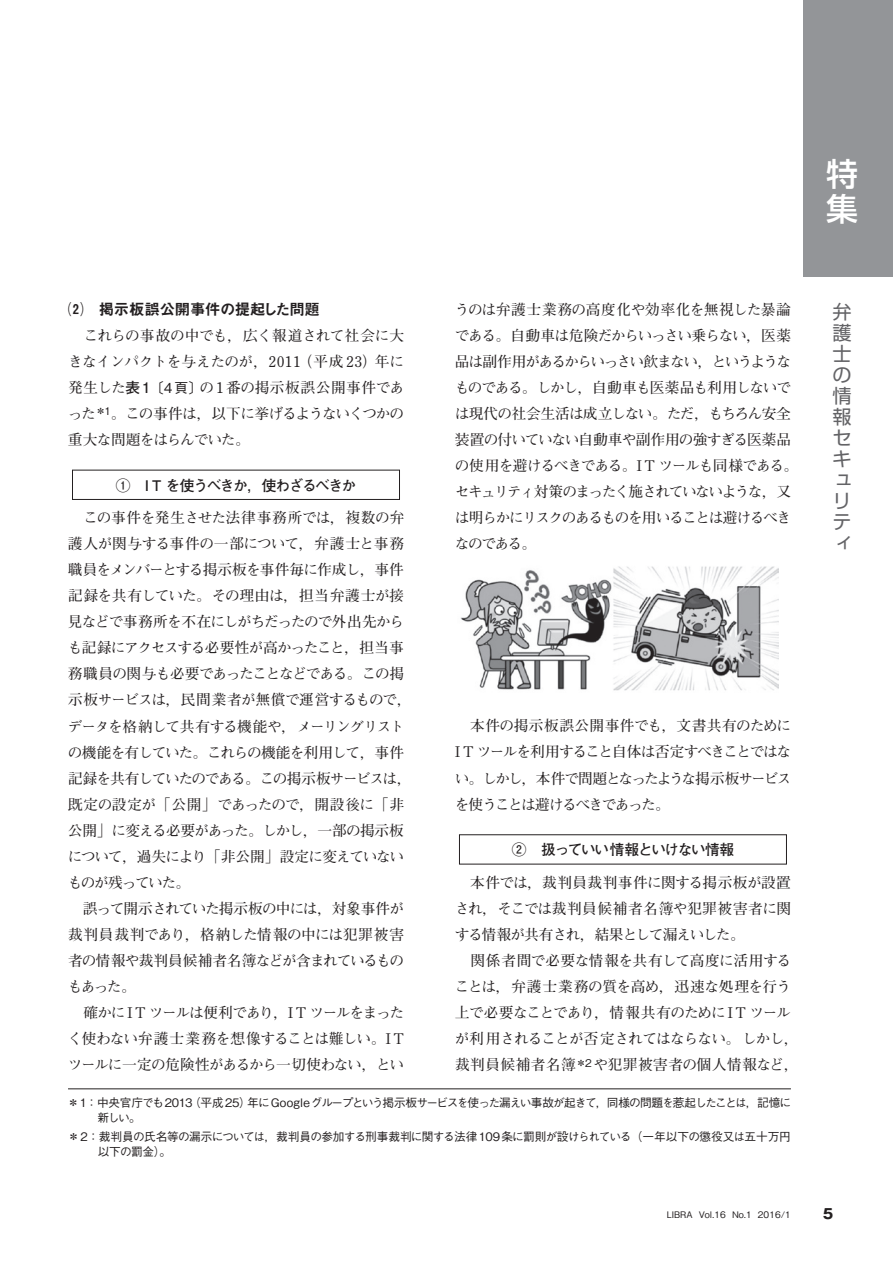
<style>
.page{position:relative;width:893px;height:1263px;background:#fff}
.page>*{position:absolute;margin:0;border:0;box-sizing:border-box;transform-origin:0 0}
.t1{font:500 31.95px/35.1px "Shin Go Pro";color:#fff}
.t2{font:19.2px/21px "Shin Go Pro";color:#636366}
.t3{font:15.45px "Midashi Go Pro MB31";letter-spacing:-.015em;color:#231f20}
.t4{font:700 14.7px/26.1px "Futo Min A101 Pro";letter-spacing:-.05em;color:#231f20;text-align:justify}
.t5{font:700 14.7px/26.1px "Futo Min A101 Pro";letter-spacing:-.075em;color:#231f20}
.t6{font:700 14.7px "Futo Go B101 Pro";letter-spacing:-.095em;color:#231f20}
.t7{font:700 13.8px "Gothic MB101 Pro";color:#231f20}
.t8{font:500 11.7px/14.9px "Gothic BBB Pro";letter-spacing:-.065em;color:#231f20}
.t9{font:500 9px "Gothic BBB Pro";color:#231f20}
.s1{font-family:"Futo Go B101 Pro"}
.s2{font-family:"Gothic BBB Pro";font-weight:500;font-size:13.8px}
</style>
<div class="page">
<div style="left:804px;top:0;width:89px;height:276px;background:#939598"></div>
<hr style="left:68px;top:1088px;width:723px;height:1px;background:#231f20">
<img style="left:460px;top:566px;width:319px;height:125px">
<div style="left:72px;top:470px;width:328px;height:30px;border:1px solid #231f20"></div>
<div style="left:459px;top:834px;width:328px;height:30px;border:1px solid #231f20"></div>
<p class="t5" style="left:455px;top:294px;width:345px">うのは弁護士業務の高度化や効率化を無視した暴論である。自動車は危険だからいっさい乗らない，医薬品は副作用があるからいっさい飲まない，というようなものである。しかし，自動車も医薬品も利用しないでは現代の社会生活は成立しない。ただ，もちろん安全装置の付いていない自動車や副作用の強すぎる医薬品の使用を避けるべきである。I T ツールも同様である。セキュリティ対策のまったく施されていないような，又は明らかにリスクのあるものを用いることは避けるべきなのである。</p>
<p class="t3" style="left:68px;top:297px;width:253px">⑵　掲示板誤公開事件の提起した問題</p>
<p class="t4" style="left:68px;top:320px;width:338px">　これらの事故の中でも，広く報道されて社会に大きなインパクトを与えたのが，2011（平成23）年に発生した<span class="s1">表1</span><span class="s2">〔4頁〕</span>の1番の掲示板誤公開事件であった<sup>＊1</sup>。この事件は，以下に挙げるようないくつかの重大な問題をはらんでいた。</p>
<p class="t6" style="left:116px;top:473px;width:242px">①　I T を使うべきか，使わざるべきか</p>
<p class="t4" style="left:68px;top:503px;width:345px;text-align:left">　この事件を発生させた法律事務所では，複数の弁護人が関与する事件の一部について，弁護士と事務職員をメンバーとする掲示板を事件毎に作成し，事件記録を共有していた。その理由は，担当弁護士が接見などで事務所を不在にしがちだったので外出先からも記録にアクセスする必要性が高かったこと，担当事務職員の関与も必要であったことなどである。この掲示板サービスは，民間業者が無償で運営するもので，データを格納して共有する機能や，メーリングリストの機能を有していた。これらの機能を利用して，事件記録を共有していたのである。この掲示板サービスは，既定の設定が「公開」であったので，開設後に「非公開」に変える必要があった。しかし，一部の掲示板について，過失により「非公開」設定に変えていないものが残っていた。<br>　誤って開示されていた掲示板の中には，対象事件が裁判員裁判であり，格納した情報の中には犯罪被害者の情報や裁判員候補者名簿などが含まれているものもあった。<br>　確かに I T ツールは便利であり，I T ツールをまったく使わない弁護士業務を想像することは難しい。I Tツールに一定の危険性があるから一切使わない，とい</p>
<p class="t4" style="left:455px;top:711px;width:338px">　本件の掲示板誤公開事件でも，文書共有のためにI T ツールを利用すること自体は否定すべきことではない。しかし，本件で問題となったような掲示板サービスを使うことは避けるべきであった。</p>
<p class="t6" style="left:512px;top:838px;width:224px">②　扱っていい情報といけない情報</p>
<p class="t4" style="left:455px;top:867px;width:345px;text-align:left">　本件では，裁判員裁判事件に関する掲示板が設置され，そこでは裁判員候補者名簿や犯罪被害者に関する情報が共有され，結果として漏えいした。<br>　関係者間で必要な情報を共有して高度に活用することは，弁護士業務の質を高め，迅速な処理を行う上で必要なことであり，情報共有のためにI T ツールが利用されることが否定されてはならない。しかし，裁判員候補者名簿<sup>＊2</sup>や犯罪被害者の個人情報など，</p>
<p class="t8" style="left:98px;top:1094px;width:695px;text-indent:-30px">＊1：中央官庁でも 2013（平成 25）年にGoogleグループという掲示板サービスを使った漏えい事故が起きて，同様の問題を惹起したことは，記憶に新しい。</p>
<p class="t8" style="left:98px;top:1128px;width:695px;text-indent:-30px">＊2：裁判員の氏名等の漏示については，裁判員の参加する刑事裁判に関する法律109 条に罰則が設けられている（一年以下の懲役又は五十万円以下の罰金）。</p>
<h1 class="t1" style="left:826px;top:152px;width:33px">特集</h1>
<h2 class="t2" style="left:832px;top:299px;width:20px">弁護士の情報セキュリティ</h2>
<p class="t9" style="left:667px;top:1207px;width:126px">LIBRA Vol.16 No.1 2016/1</p>
<p class="t7" style="left:823px;top:1202px;width:12px">5</p>
</div>
